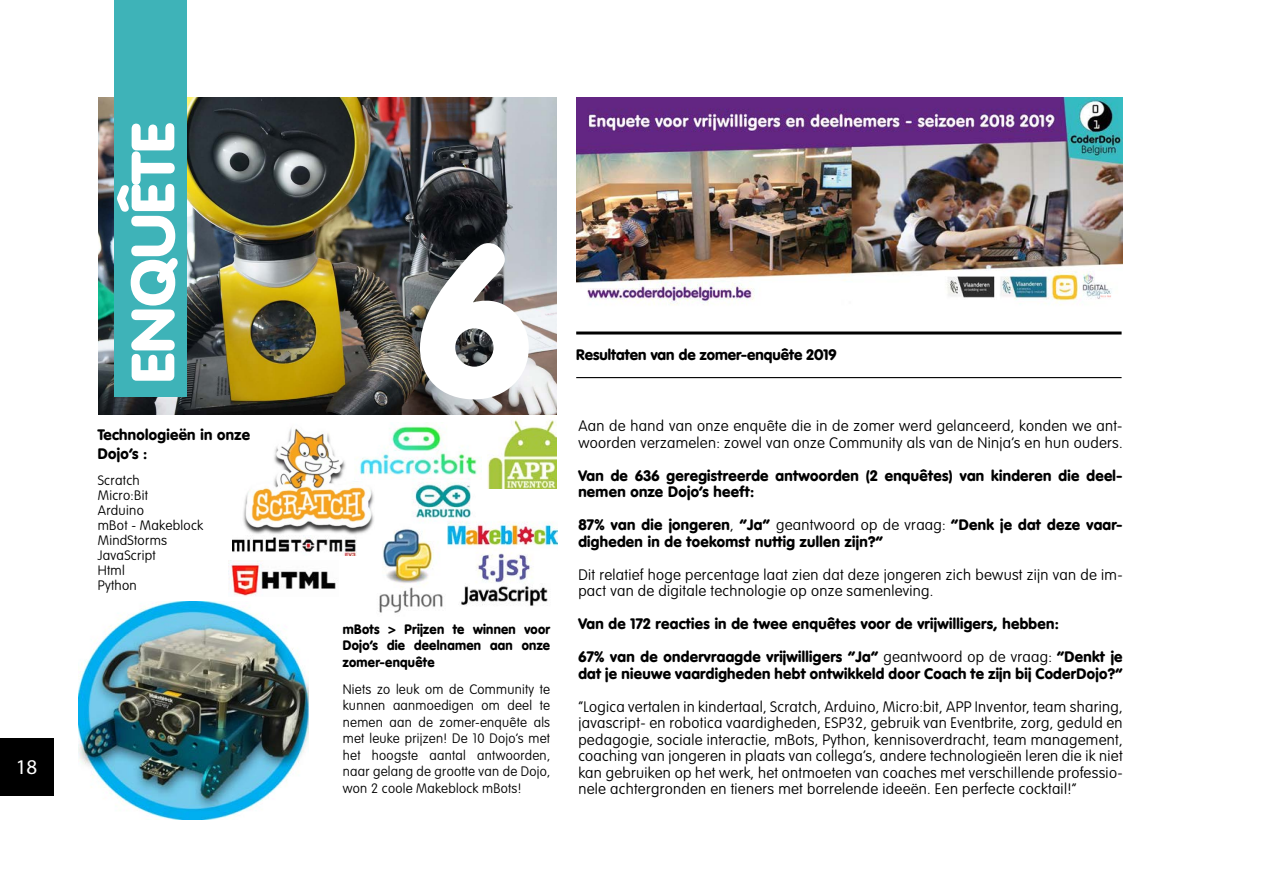
<style>
.page{position:relative;width:1263px;height:893px;background:#fff}
.page>*{position:absolute;margin:0;border:0;box-sizing:border-box;transform-origin:0 0}
.t1{font:900 210px "VAG Rounded";color:#fff}
.t2{font:900 60px "VAG Rounded";color:#fff;scale:1.09 1}
.t3{font:21px "Myriad Pro";color:#fff}
.t4{font:100 15px/16.5px "VAG Rounded Std";letter-spacing:.02em;color:#000}
.t5{font:900 15px/16.5px "VAG Rounded";letter-spacing:.02em;color:#000}
.t6{font:900 15px "VAG Rounded";color:#000}
.t7{font:100 13.5px/15px "VAG Rounded Std";letter-spacing:.02em;color:#000}
.t8{font:900 13.5px/16.5px "VAG Rounded";letter-spacing:.02em;color:#000;text-align:justify;scale:.96 1}
.s1{font-family:"VAG Rounded Std";font-weight:100}
</style>
<div class="page">
<img style="left:99px;top:98px;width:457px;height:316px">
<img style="left:79px;top:601px;width:229px;height:219px">
<img style="left:229px;top:560px;width:109px;height:36px">
<img style="left:243px;top:428px;width:131px;height:116px">
<img style="left:354px;top:425px;width:126px;height:55px">
<img style="left:461px;top:571px;width:87px;height:35px">
<img style="left:461px;top:521px;width:96px;height:50px">
<img style="left:488px;top:414px;width:68px;height:75px">
<img style="left:232px;top:535px;width:124px;height:21px">
<img style="left:359px;top:518px;width:102px;height:95px">
<img style="left:402px;top:478px;width:79px;height:57px">
<img style="left:576px;top:98px;width:547px;height:207px">
<img style="left:1100px;top:295px;width:16px;height:3px">
<div style="left:0;top:738px;width:54px;height:57px;background:#000"></div>
<div style="left:115px;top:0;width:72px;height:396px;background:#3eb3b8"></div>
<hr style="left:576px;top:331px;width:545px;height:3px;background:#000">
<hr style="left:576px;top:377px;width:545px;height:1px;background:#000">
<h2 class="t2" style="left:117px;top:383px;width:241px;rotate:-90deg">ENQUÊTE</h2>
<p class="t5" style="left:98px;top:426px;width:154px">Technologieën in onze</p>
<p class="t5" style="left:98px;top:446px;width:51px">Dojo’s :</p>
<p class="t7" style="left:98px;top:473px;width:107px">Scratch<br>Micro:Bit<br>Arduino<br>mBot - Makeblock<br>MindStorms<br>JavaScript<br>Html<br>Python</p>
<h3 class="t3" style="left:16px;top:754px;width:23px">18</h3>
<h1 class="t1" style="left:418px;top:195px;width:114px">6</h1>
<p class="t8" style="left:343px;top:620px;width:217px">mBots &gt; Prijzen te winnen voor Dojo’s die deelnamen aan onze zomer-enquête</p>
<p class="t7" style="left:343px;top:681px;width:209px;line-height:16.5px;text-align:justify">Niets zo leuk om de Community te kunnen aanmoedigen om deel te nemen aan de zomer-enquête als met leuke prijzen! De 10 Dojo’s met het hoogste aantal antwoorden, naar gelang de grootte van de Dojo, won 2 coole Makeblock mBots!</p>
<p class="t6" style="left:576px;top:346px;width:262px">Resultaten van de zomer-enquête 2019</p>
<p class="t4" style="left:578px;top:418px;width:546px">Aan de hand van onze enquête die in de zomer werd gelanceerd, konden we ant&shy;woorden verzamelen: zowel van onze Community als van de Ninja’s en hun ouders.</p>
<p class="t5" style="left:578px;top:467px;width:546px">Van de 636 geregistreerde antwoorden (2 enquêtes) van kinderen die deel&shy;nemen onze Dojo’s heeft:</p>
<p class="t5" style="left:578px;top:516px;width:546px">87% van die jongeren<span class="s1">,</span> “Ja” <span class="s1">geantwoord op de vraag:</span> “Denk je dat deze vaar&shy;digheden in de toekomst nuttig zullen zijn?”</p>
<p class="t4" style="left:578px;top:567px;width:546px">Dit relatief hoge percentage laat zien dat deze jongeren zich bewust zijn van de im&shy;pact van de digitale technologie op onze samenleving.</p>
<p class="t5" style="left:578px;top:615px;width:482px">Van de 172 reacties in de twee enquêtes voor de vrijwilligers, hebben:</p>
<p class="t5" style="left:578px;top:648px;width:546px">67% van de ondervraagde vrijwilligers “Ja” <span class="s1">geantwoord op de vraag:</span> “Denkt je dat je nieuwe vaardigheden hebt ontwikkeld door Coach te zijn bij CoderDojo?”</p>
<p class="t4" style="left:578px;top:699px;width:546px;text-align:justify">“Logica vertalen in kindertaal, Scratch, Arduino, Micro:bit, APP Inventor, team sharing, javascript- en robotica vaardigheden, ESP32, gebruik van Eventbrite, zorg, geduld en pedagogie, sociale interactie, mBots, Python, kennisoverdracht, team management, coaching van jongeren in plaats van collega’s, andere technologieën leren die ik niet kan gebruiken op het werk, het ontmoeten van coaches met verschillende professio&shy;nele achtergronden en tieners met borrelende ideeën. Een perfecte cocktail!”</p>
</div>
